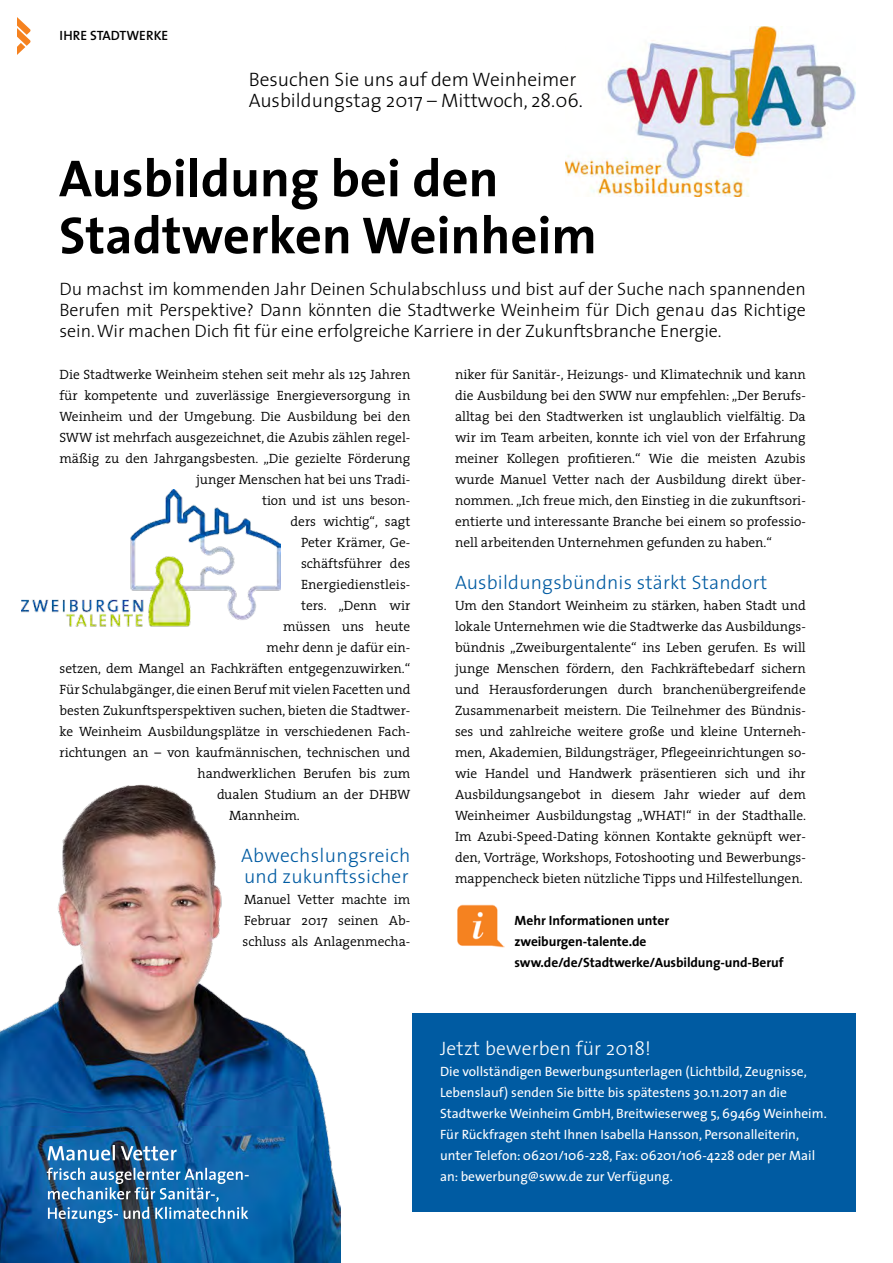
<style>
.page{position:relative;width:893px;height:1263px;background:#fff}
.page>*{position:absolute;margin:0;border:0;box-sizing:border-box;transform-origin:0 0}
.t1{font:700 52.5px/57px "The Sans";color:#000}
.t2{font:300 19.5px/21px "The Sans";letter-spacing:.01em;color:#005ba2}
.t3{font:300 19.5px/21px "The Sans";color:#000}
.t4{font:300 19.5px "The Sans";letter-spacing:.01em;color:#fff}
.t5{font:300 18px/21px "The Sans";letter-spacing:-.005em;color:#000;text-align:justify}
.t6{font:300 13.5px/21px "The Serif";color:#000;text-align:justify}
.t7{font:13.5px/21px "The Sans";color:#fff}
.t8{font:700 13.5px/21px "The Sans";letter-spacing:-.01em;color:#000}
.t9{font:600 13.5px "The Sans";color:#000}
</style>
<div class="page">
<svg style="left:17px;top:17px;width:13px;height:38px"></svg>
<div style="left:412px;top:1013px;width:444px;height:199px;background:#005ba2"></div>
<img style="left:566px;top:27px;width:290px;height:170px">
<img style="left:457px;top:904px;width:48px;height:43px">
<img style="left:0;top:784px;width:340px;height:479px">
<img style="left:21px;top:489px;width:260px;height:138px">
<svg style="left:47px;top:1168px;width:202px;height:55px;background:#4080b1"></svg>
<svg style="left:48px;top:1145px;width:129px;height:15px"></svg>
<p class="t9" style="left:60px;top:27px;width:110px">IHRE STADTWERKE</p>
<h2 class="t3" style="left:249px;top:69px;width:336px">Besuchen Sie uns auf dem Weinheimer<br>Ausbildungstag 2017 – Mittwoch, 28.06.</h2>
<h1 class="t1" style="left:59px;top:150px;width:539px">Ausbildung bei den<br>Stadtwerken Weinheim</h1>
<p class="t5" style="left:60px;top:279px;width:748px">Du machst im kommenden Jahr Deinen Schulabschluss und bist auf der Suche nach spannenden Berufen mit Perspektive? Dann könnten die Stadtwerke Weinheim für Dich genau das Richtige sein. Wir machen Dich fit für eine erfolgreiche Karriere in der Zukunftsbranche Energie.</p>
<p class="t6" style="left:60px;top:364px;width:352px">Die Stadtwerke Weinheim stehen seit mehr als 125 Jahren</p>
<p class="t6" style="left:60px;top:385px;width:352px">für kompetente und zuverlässige Energieversorgung in</p>
<p class="t6" style="left:60px;top:406px;width:352px">Weinheim und der Umgebung. Die Ausbildung bei den</p>
<p class="t6" style="left:60px;top:427px;width:352px">SWW ist mehrfach ausgezeichnet, die Azubis zählen regel-</p>
<p class="t6" style="left:60px;top:448px;width:352px">mäßig zu den Jahrgangsbesten. „Die gezielte Förderung</p>
<p class="t6" style="left:196px;top:469px;width:216px">junger Menschen hat bei uns Tradi-</p>
<p class="t6" style="left:262px;top:490px;width:150px">tion und ist uns beson-</p>
<p class="t6" style="left:291px;top:511px;width:121px">ders wichtig“, sagt</p>
<p class="t6" style="left:301px;top:532px;width:111px">Peter Krämer, Ge-</p>
<p class="t6" style="left:301px;top:553px;width:111px">schäftsführer des</p>
<p class="t6" style="left:301px;top:574px;width:111px">Energiedienstleis-</p>
<p class="t6" style="left:301px;top:595px;width:111px">ters. „Denn wir</p>
<p class="t6" style="left:283px;top:616px;width:129px">müssen uns heute</p>
<p class="t6" style="left:267px;top:637px;width:145px">mehr denn je dafür ein-</p>
<p class="t6" style="left:60px;top:658px;width:352px">setzen, dem Mangel an Fachkräften entgegenzuwirken.“</p>
<p class="t6" style="left:60px;top:679px;width:352px">Für Schulabgänger, die einen Beruf mit vielen Facetten und</p>
<p class="t6" style="left:60px;top:700px;width:352px">besten Zukunftsperspektiven suchen, bieten die Stadtwer-</p>
<p class="t6" style="left:60px;top:721px;width:352px">ke Weinheim Ausbildungsplätze in verschiedenen Fach-</p>
<p class="t6" style="left:60px;top:742px;width:352px">richtungen an – von kaufmännischen, technischen und</p>
<p class="t6" style="left:198px;top:763px;width:214px">handwerklichen Berufen bis zum</p>
<p class="t6" style="left:217px;top:784px;width:195px">dualen Studium an der DHBW</p>
<p class="t6" style="left:229px;top:805px;width:72px">Mannheim.</p>
<h2 class="t2" style="left:241px;top:845px;width:171px">Abwechslungsreich und zukunftssicher</h2>
<p class="t6" style="left:243px;top:889px;width:169px">Manuel Vetter machte im Februar 2017 seinen Ab&shy;schluss als Anlagenmecha-</p>
<p class="t6" style="left:455px;top:364px;width:352px">niker für Sanitär-, Heizungs- und Klimatechnik und kann die Ausbildung bei den SWW nur empfehlen: „Der Berufs&shy;alltag bei den Stadtwerken ist unglaublich vielfältig. Da wir im Team arbeiten, konnte ich viel von der Erfahrung meiner Kollegen profitieren.“ Wie die meisten Azubis wurde Manuel Vetter nach der Ausbildung direkt über&shy;nommen. „Ich freue mich, den Einstieg in die zukunftsori&shy;entierte und interessante Branche bei einem so professio&shy;nell arbeitenden Unternehmen gefunden zu haben.“</p>
<h2 class="t2" style="left:455px;top:572px;width:314px">Ausbildungsbündnis stärkt Standort</h2>
<p class="t6" style="left:455px;top:595px;width:353px">Um den Standort Weinheim zu stärken, haben Stadt und lokale Unternehmen wie die Stadtwerke das Ausbildungs&shy;bündnis „Zweiburgentalente“ ins Leben gerufen. Es will junge Menschen fördern, den Fachkräftebedarf sichern und Herausforderungen durch branchenübergreifende Zusammenarbeit meistern. Die Teilnehmer des Bündnis&shy;ses und zahlreiche weitere große und kleine Unterneh&shy;men, Akademien, Bildungsträger, Pflegeeinrichtungen so&shy;wie Handel und Handwerk präsentieren sich und ihr Ausbildungsangebot in diesem Jahr wieder auf dem Weinheimer Ausbildungstag „WHAT!“ in der Stadthalle.<br>Im Azubi-Speed-Dating können Kontakte geknüpft wer&shy;den, Vorträge, Workshops, Fotoshooting und Bewerbungs&shy;mappencheck bieten nützliche Tipps und Hilfestellungen.</p>
<p class="t8" style="left:514px;top:910px;width:270px">Mehr Informationen unter zweiburgen-talente.de sww.de/de/Stadtwerke/Ausbildung-und-Beruf</p>
<h2 class="t4" style="left:440px;top:1035px;width:212px">Jetzt bewerben für 2018!</h2>
<p class="t7" style="left:440px;top:1061px;width:388px">Die vollständigen Bewerbungsunterlagen (Lichtbild, Zeugnisse, Lebenslauf) senden Sie bitte bis spätestens 30.11.2017 an die Stadtwerke Weinheim GmbH, Breitwieserweg 5, 69469 Weinheim.<br>Für Rückfragen steht Ihnen Isabella Hansson, Personalleiterin, unter Telefon: 06201/106-228, Fax: 06201/106-4228 oder per Mail an: bewerbung@sww.de zur Verfügung.</p>
</div>
